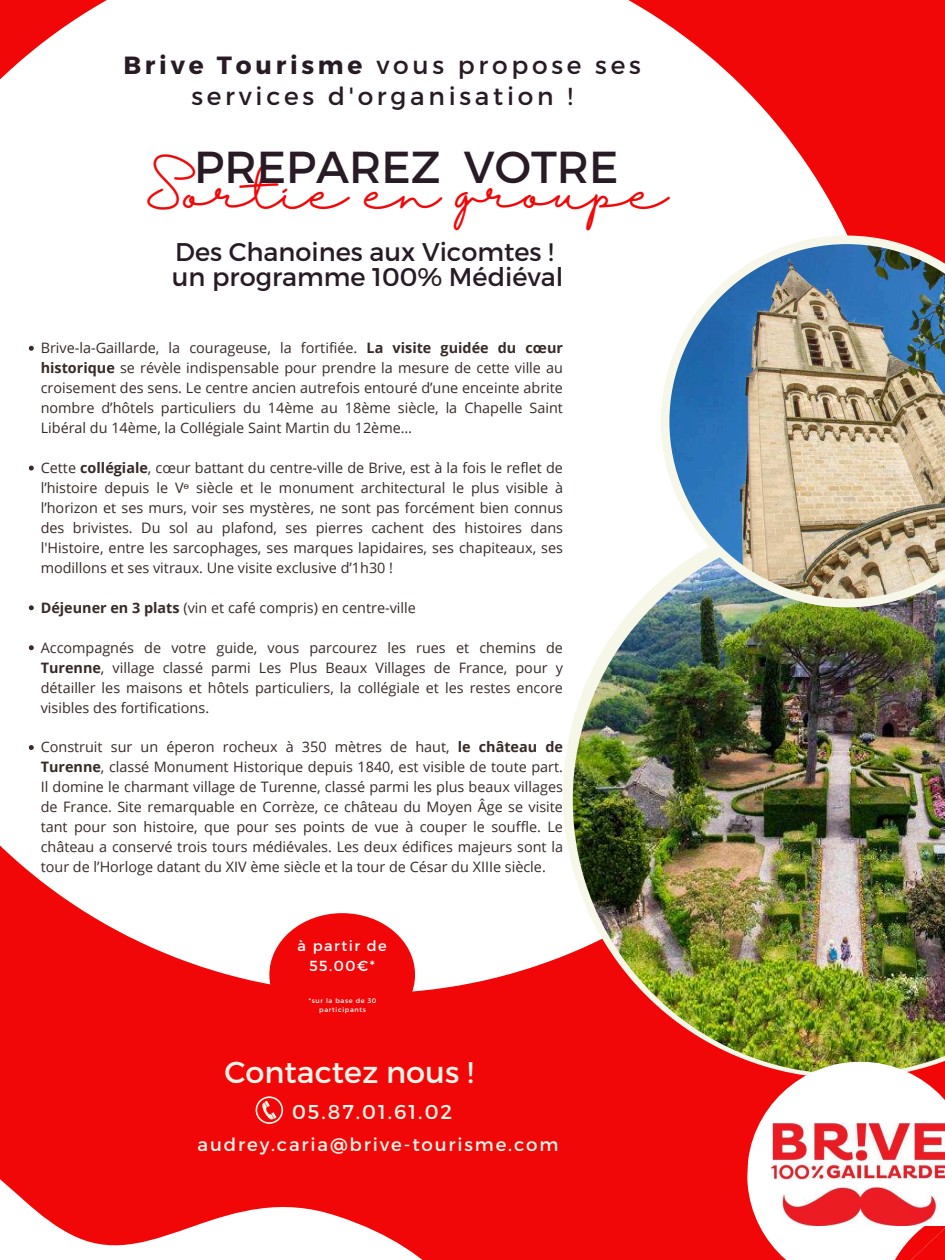
<style>
.page{position:relative;width:945px;height:1260px;background:#f10707}
.page>*{position:absolute;margin:0;border:0;box-sizing:border-box;transform-origin:0 0}
.t1{font:45.9px "Halimun";color:#f10707}
.t2{font:44.77px "Montserrat";color:#291b25}
.t3{font:30.38px "Montserrat";color:#fff4ea}
.t4{font:25.65px/25.4px "Montserrat";color:#291b25}
.t5{font:24.97px/31.3px "Montserrat";letter-spacing:.15em;color:#291b25;text-align:center}
.t6{font:20.03px "Montserrat";letter-spacing:.1em;color:#f6f6e9}
.t7{font:18.22px "Montserrat";letter-spacing:.1em;color:#f6f6e9}
.t8{font:14.62px/20.2px "Montserrat";letter-spacing:.1em;color:#fff;text-align:center}
.t9{font:14.4px/20px "Open Sans";color:#372a28;text-align:justify}
.t10{font:6.52px/9px "Montserrat";letter-spacing:.1em;color:#fff;text-align:center}
.s1{font-weight:700}
.s2{font-family:"Noto Sans"}
</style>
<div class="page">
<div style="left:0;top:0;width:757px;height:992px;background:#fff"></div>
<svg style="left:563px;top:511px;width:98px;height:481px;background:#fceeeb"></svg>
<img style="left:573px;top:526px;width:372px;height:534px">
<img style="left:661px;top:236px;width:284px;height:371px">
<svg style="left:757px;top:101px;width:188px;height:143px"></svg>
<img style="left:669px;top:244px;width:276px;height:355px">
<svg style="left:0;top:1107px;width:423px;height:153px"></svg>
<svg style="left:746px;top:1060px;width:199px;height:200px"></svg>
<img style="left:771px;top:1124px;width:174px;height:101px">
<svg style="left:256px;top:1096px;width:27px;height:28px"></svg>
<svg style="left:29px;top:346px;width:5px;height:5px"></svg>
<svg style="left:29px;top:466px;width:5px;height:5px"></svg>
<svg style="left:29px;top:605px;width:5px;height:5px"></svg>
<svg style="left:29px;top:645px;width:5px;height:5px"></svg>
<svg style="left:29px;top:745px;width:5px;height:5px"></svg>
<div style="left:269px;top:913px;width:146px;height:123px;background:#f10707;border-radius:50%"></div>
<h3 class="t5" style="left:123px;top:50px;width:519px"><span class="s1">Brive Tourisme</span> vous propose ses services d'organisation !</h3>
<h2 class="t2" style="left:194px;top:139px;width:426px">PREPAREZ VOTRE</h2>
<h1 class="t1" style="left:145px;top:166px;width:524px">Sortie en groupe</h1>
<h3 class="t4" style="left:172px;top:239px;width:393px">Des Chanoines aux Vicomtes ! un programme 100% Médiéval</h3>
<p class="t9" style="left:41px;top:338px;width:524px">Brive-la-Gaillarde, la courageuse, la fortifiée. <span class="s1">La visite guidée du cœur historique</span> se révèle indispensable pour prendre la mesure de cette ville au croisement des sens. Le centre ancien autrefois entouré d’une enceinte abrite nombre d’hôtels particuliers du 14ème au 18ème siècle, la Chapelle Saint Libéral du 14ème, la Collégiale Saint Martin du 12ème…</p>
<p class="t9" style="left:41px;top:457px;width:524px">Cette <span class="s1">collégiale</span>, cœur battant du centre-ville de Brive, est à la fois le reflet de l’histoire depuis le V<span class="s2">ᶱ</span> siècle et le monument architectural le plus visible à l’horizon et ses murs, voir ses mystères, ne sont pas forcément bien connus des brivistes. Du sol au plafond, ses pierres cachent des histoires dans l'Histoire, entre les sarcophages, ses marques lapidaires, ses chapiteaux, ses modillons et ses vitraux. Une visite exclusive d’1h30 !</p>
<p class="t9" style="left:41px;top:597px;width:377px"><span class="s1">Déjeuner en 3 plats</span> (vin et café compris) en centre-ville</p>
<p class="t9" style="left:41px;top:637px;width:524px">Accompagnés de votre guide, vous parcourez les rues et chemins de <span class="s1">Turenne</span>, village classé parmi Les Plus Beaux Villages de France, pour y détailler les maisons et hôtels particuliers, la collégiale et les restes encore visibles des fortifications.</p>
<p class="t9" style="left:41px;top:737px;width:524px">Construit sur un éperon rocheux à 350 mètres de haut, <span class="s1">le château de Turenne</span>, classé Monument Historique depuis 1840, est visible de toute part.<br>Il domine le charmant village de Turenne, classé parmi les plus beaux villages de France. Site remarquable en Corrèze, ce château du Moyen Âge se visite tant pour son histoire, que pour ses points de vue à couper le souffle. Le château a conservé trois tours médiévales. Les deux édifices majeurs sont la tour de l’Horloge datant du XIV ème siècle et la tour de César du XIIIe siècle.</p>
<p class="t8" style="left:298px;top:935px;width:91px">à partir de<br>55.00€*</p>
<p class="t10" style="left:309px;top:996px;width:69px">*sur la base de 30 participants</p>
<h3 class="t3" style="left:224px;top:1054px;width:251px">Contactez nous !</h3>
<h3 class="t6" style="left:292px;top:1099px;width:162px">05.87.01.61.02</h3>
<p class="t7" style="left:198px;top:1133px;width:362px">audrey.caria@brive-tourisme.com</p>
</div>
